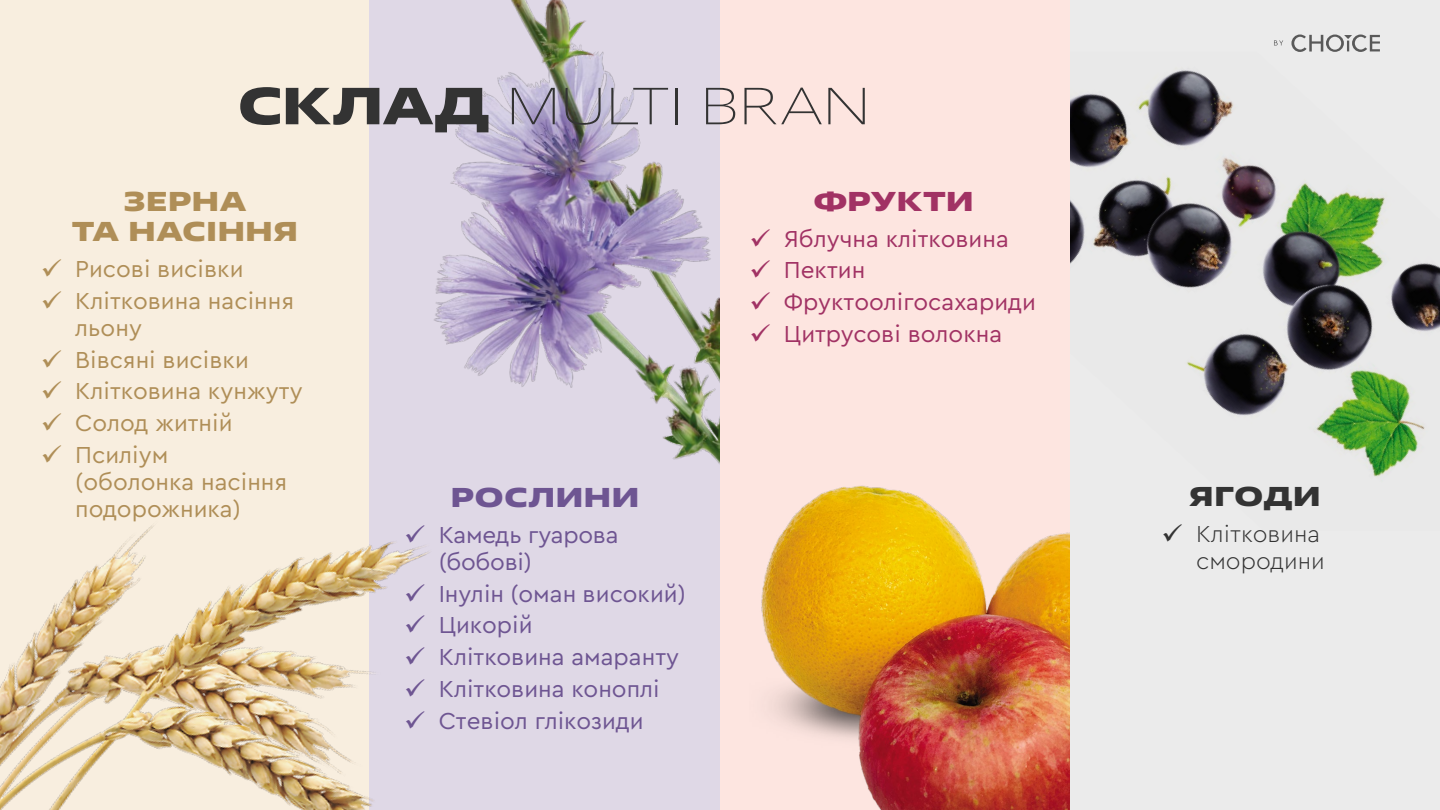
<style>
.page{position:relative;width:1440px;height:810px;background:#fff}
.page>*{position:absolute;margin:0;border:0;box-sizing:border-box;transform-origin:0 0}
.t1{font:200 expanded 52.05px "Fact";letter-spacing:-.035em;color:#333;scale:1.1 1}
.osn{font:800 expanded 27.22px/30.3px "Fact";color:#af8e57;text-align:center;scale:1.1 1}
.osn-2{font:800 expanded 27.22px "Fact";color:#6e5592;scale:1.1 1}
.osn-3{font:800 expanded 27.22px "Fact";color:#a13264;scale:1.1 1}
.osn-4{font:800 expanded 27.22px "Fact";color:#333;scale:1.1 1}
.puli{font:24.22px/27.2px "Cera Pro";color:#af8e57}
.puli-2{font:24.22px/27.2px "Cera Pro";color:#6e5592}
.puli-3{font:24.22px "Cera Pro";color:#a13264}
.puli-4{font:300 24.22px/27.2px "Cera Pro";color:#333}
.s1{font-weight:800}
</style>
<div class="page">
<div style="left:1070px;top:0;width:370px;height:810px;background:#ebebeb"></div>
<div style="left:0;top:0;width:370px;height:810px;background:#f8eedf"></div>
<div style="left:370px;top:0;width:350px;height:810px;background:#dfd8e6"></div>
<div style="left:720px;top:0;width:350px;height:810px;background:#fde5e0"></div>
<img style="left:1070px;top:70px;width:370px;height:407px">
<img style="left:761px;top:485px;width:309px;height:325px">
<img style="left:434px;top:0;width:286px;height:464px">
<img style="left:0;top:459px;width:445px;height:351px">
<svg style="left:1291px;top:35px;width:89px;height:17px"></svg>
<svg style="left:1274px;top:40px;width:9px;height:5px"></svg>
<svg style="left:43px;top:459px;width:18px;height:3px"></svg>
<svg style="left:406px;top:524px;width:19px;height:18px"></svg>
<svg style="left:406px;top:583px;width:19px;height:18px"></svg>
<svg style="left:406px;top:615px;width:19px;height:18px"></svg>
<svg style="left:406px;top:647px;width:19px;height:18px"></svg>
<svg style="left:406px;top:679px;width:19px;height:18px"></svg>
<svg style="left:406px;top:710px;width:19px;height:18px"></svg>
<p class="t1" style="left:237px;top:74px;width:578px"><span class="s1">СКЛАД</span> MULTI BRAN</p>
<p class="osn" style="left:72px;top:185px;width:207px">ЗЕРНА<br>ТА НАСІННЯ</p>
<p class="puli" style="left:75px;top:254px;width:170px">Рисові висівки</p>
<p class="puli" style="left:75px;top:286px;width:220px">Клітковина насіння льону</p>
<p class="puli" style="left:75px;top:345px;width:175px">Вівсяні висівки</p>
<p class="puli" style="left:75px;top:377px;width:229px">Клітковина кунжуту</p>
<p class="puli" style="left:75px;top:408px;width:159px">Солод житній</p>
<p class="puli" style="left:75px;top:440px;width:213px">Псиліум (оболонка насіння подорожника)</p>
<p class="osn-2" style="left:450px;top:479px;width:173px">РОСЛИНИ</p>
<p class="puli-2" style="left:439px;top:520px;width:181px">Камедь гуарова (бобові)</p>
<p class="puli-2" style="left:439px;top:579px;width:248px">Інулін (оман високий)</p>
<p class="puli-2" style="left:439px;top:611px;width:95px">Цикорій</p>
<p class="puli-2" style="left:439px;top:642px;width:242px">Клітковина амаранту</p>
<p class="puli-2" style="left:439px;top:674px;width:222px">Клітковина коноплі</p>
<p class="puli-2" style="left:439px;top:706px;width:207px">Стевіол глікозиди</p>
<p class="osn-3" style="left:813px;top:183px;width:148px">ФРУКТИ</p>
<p class="puli-3" style="left:784px;top:222px;width:226px">Яблучна клітковина</p>
<p class="puli-3" style="left:784px;top:254px;width:83px">Пектин</p>
<p class="puli-3" style="left:784px;top:286px;width:254px">Фруктоолігосахариди</p>
<p class="puli-3" style="left:784px;top:318px;width:220px">Цитрусові волокна</p>
<p class="osn-4" style="left:1189px;top:478px;width:122px">ЯГОДИ</p>
<p class="puli-4" style="left:1196px;top:519px;width:130px">Клітковина смородини</p>
</div>
